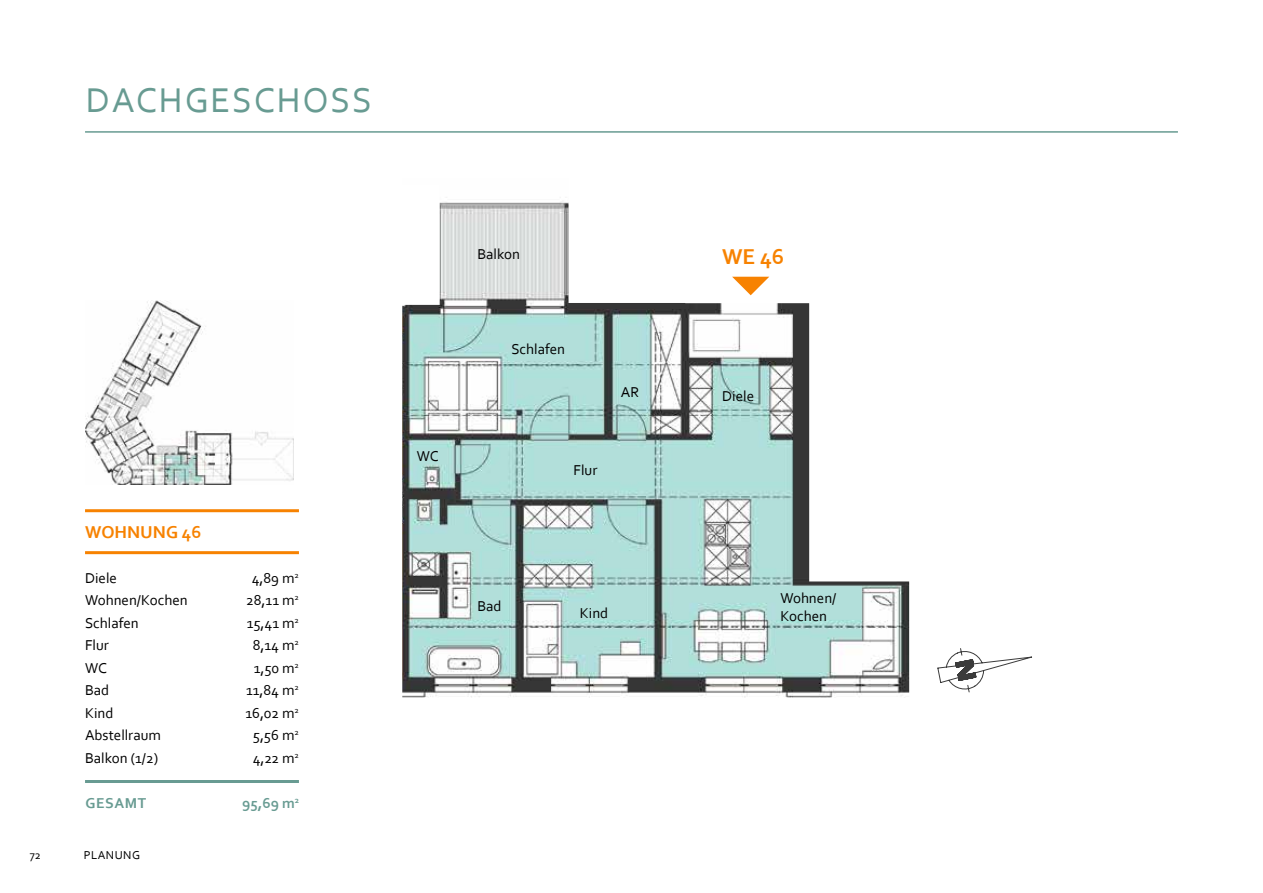
<style>
.page{position:relative;width:1263px;height:893px;background:#fff}
.page>*{position:absolute;margin:0;border:0;box-sizing:border-box;transform-origin:0 0}
.t1{font:36px "Corbel";letter-spacing:.05em;color:#689b92}
.t2{font:700 22.5px "Corbel";color:#f78201}
.t3{font:700 18px "Corbel";color:#f78201}
.t4{font:15px/18px "Corbel";color:#000}
.t5{font:700 15px "Corbel";letter-spacing:.04em;color:#689b92}
.t6{font:12px "Corbel";letter-spacing:.04em;color:#000}
</style>
<div class="page">
<hr style="left:85px;top:131px;width:1093px;height:2px;background:#689b92">
<img style="left:86px;top:300px;width:208px;height:184px">
<img style="left:402px;top:201px;width:507px;height:497px">
<hr style="left:85px;top:551px;width:214px;height:3px;background:#f78201">
<hr style="left:85px;top:509px;width:214px;height:3px;background:#f78201">
<hr style="left:85px;top:780px;width:214px;height:3px;background:#689b92">
<svg style="left:937px;top:648px;width:95px;height:44px"></svg>
<svg style="left:732px;top:277px;width:37px;height:18px"></svg>
<h1 class="t1" style="left:86px;top:78px;width:288px">DACHGESCHOSS</h1>
<p class="t3" style="left:85px;top:521px;width:118px">WOHNUNG 46</p>
<p class="t4" style="left:85px;top:569px;width:33px">Diele</p>
<p class="t4" style="left:252px;top:569px;width:49px">4,89 m<sup>2</sup></p>
<p class="t4" style="left:85px;top:591px;width:104px">Wohnen/Kochen</p>
<p class="t4" style="left:246px;top:591px;width:54px">28,11 m<sup>2</sup></p>
<p class="t4" style="left:85px;top:614px;width:55px">Schlafen</p>
<p class="t4" style="left:247px;top:614px;width:54px">15,41 m<sup>2</sup></p>
<p class="t4" style="left:85px;top:636px;width:25px">Flur</p>
<p class="t4" style="left:253px;top:636px;width:48px">8,14 m<sup>2</sup></p>
<p class="t4" style="left:85px;top:659px;width:24px">WC</p>
<p class="t4" style="left:254px;top:659px;width:47px">1,50 m<sup>2</sup></p>
<p class="t4" style="left:85px;top:681px;width:26px">Bad</p>
<p class="t4" style="left:246px;top:681px;width:54px">11,84 m<sup>2</sup></p>
<p class="t4" style="left:85px;top:704px;width:30px">Kind</p>
<p class="t4" style="left:245px;top:704px;width:55px">16,02 m<sup>2</sup></p>
<p class="t4" style="left:85px;top:726px;width:77px">Abstellraum</p>
<p class="t4" style="left:253px;top:726px;width:48px">5,56 m<sup>2</sup></p>
<p class="t4" style="left:85px;top:749px;width:75px">Balkon (1/2)</p>
<p class="t4" style="left:253px;top:749px;width:48px">4,22 m<sup>2</sup></p>
<p class="t5" style="left:85px;top:794px;width:62px">GESAMT</p>
<p class="t5" style="left:242px;top:794px;width:59px">95,69 m<sup>2</sup></p>
<p class="t6" style="left:30px;top:848px;width:13px">72</p>
<p class="t6" style="left:84px;top:848px;width:58px">PLANUNG</p>
<p class="t4" style="left:417px;top:447px;width:24px">WC</p>
<p class="t4" style="left:477px;top:244px;width:44px">Balkon</p>
<p class="t4" style="left:511px;top:340px;width:55px">Schlafen</p>
<p class="t4" style="left:621px;top:383px;width:20px">AR</p>
<p class="t4" style="left:573px;top:461px;width:25px">Flur</p>
<p class="t4" style="left:477px;top:597px;width:26px">Bad</p>
<p class="t4" style="left:580px;top:603px;width:30px">Kind</p>
<h2 class="t2" style="left:722px;top:243px;width:64px">WE 46</h2>
<p class="t4" style="left:722px;top:386px;width:33px">Diele</p>
<p class="t4" style="left:780px;top:589px;width:58px">Wohnen/<br>Kochen</p>
</div>
